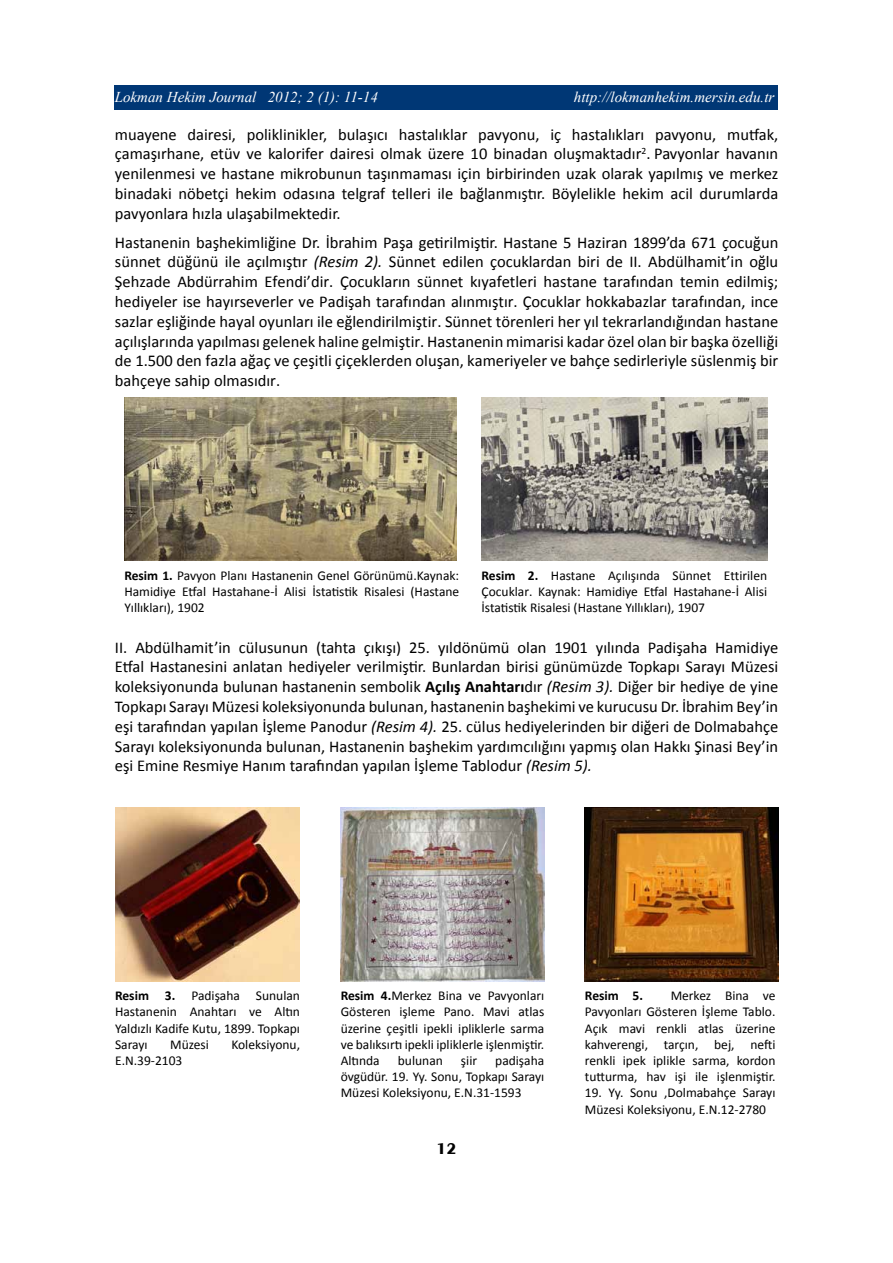
<style>
.page{position:relative;width:893px;height:1263px;background:#fff}
.page>*{position:absolute;margin:0;border:0;box-sizing:border-box;transform-origin:0 0}
.t1{font:16.5px/19.8px "Calibri";color:#000;text-align:justify}
.t2{font:700 16.5px "Exotic 350 BT";color:#000}
.t3{font:italic 15px "Times New Roman";color:#fff}
.t4{font:13.5px/16.2px "Calibri";color:#000;text-align:justify}
.t5{font:700 13.5px "Calibri";color:#000}
.s1{font-style:italic}
.s2{font-weight:700}
</style>
<div class="page">
<div style="left:115px;top:85px;width:663px;height:24px;background:#003775"></div>
<img style="left:124px;top:398px;width:332px;height:163px">
<img style="left:482px;top:398px;width:285px;height:163px">
<img style="left:115px;top:808px;width:185px;height:173px">
<img style="left:341px;top:808px;width:203px;height:173px">
<img style="left:585px;top:808px;width:193px;height:173px">
<p class="t3" style="left:115px;top:86px;width:265px">Lokman Hekim Journal 2012; 2 (1): 11-14</p>
<p class="t3" style="left:574px;top:86px;width:202px">http://lokmanhekim.mersin.edu.tr</p>
<p class="t1" style="left:115px;top:124px;width:665px">muayene dairesi, poliklinikler, bulaşıcı hastalıklar pavyonu, iç hastalıkları pavyonu, mutfak, çamaşırhane, etüv ve kalorifer dairesi olmak üzere 10 binadan oluşmaktadır<sup>2</sup>. Pavyonlar havanın yenilenmesi ve hastane mikrobunun taşınmaması için birbirinden uzak olarak yapılmış ve merkez binadaki nöbetçi hekim odasına telgraf telleri ile bağlanmıştır. Böylelikle hekim acil durumlarda pavyonlara hızla ulaşabilmektedir.</p>
<p class="t1" style="left:115px;top:232px;width:665px">Hastanenin başhekimliğine Dr. İbrahim Paşa getirilmiştir. Hastane 5 Haziran 1899’da 671 çocuğun sünnet düğünü ile açılmıştır <span class="s1">(Resim 2).</span> Sünnet edilen çocuklardan biri de II. Abdülhamit’in oğlu Şehzade Abdürrahim Efendi’dir. Çocukların sünnet kıyafetleri hastane tarafından temin edilmiş; hediyeler ise hayırseverler ve Padişah tarafından alınmıştır. Çocuklar hokkabazlar tarafından, ince sazlar eşliğinde hayal oyunları ile eğlendirilmiştir. Sünnet törenleri her yıl tekrarlandığından hastane açılışlarında yapılması gelenek haline gelmiştir. Hastanenin mimarisi kadar özel olan bir başka özelliği de 1.500 den fazla ağaç ve çeşitli çiçeklerden oluşan, kameriyeler ve bahçe sedirleriyle süslenmiş bir bahçeye sahip olmasıdır.</p>
<p class="t4" style="left:124px;top:567px;width:336px"><span class="s2">Resim 1.</span> Pavyon Planı Hastanenin Genel Görünümü.Kaynak:<br>Hamidiye Etfal Hastahane-İ Alisi İstatistik Risalesi (Hastane Yıllıkları), 1902</p>
<p class="t4" style="left:482px;top:567px;width:287px"><span class="s2">Resim 2.</span> Hastane Açılışında Sünnet Ettirilen Çocuklar. Kaynak: Hamidiye Etfal Hastahane-İ Alisi İstatistik Risalesi (Hastane Yıllıkları), 1907</p>
<p class="t1" style="left:115px;top:637px;width:665px">II. Abdülhamit’in cülusunun (tahta çıkışı) 25. yıldönümü olan 1901 yılında Padişaha Hamidiye Etfal Hastanesini anlatan hediyeler verilmiştir. Bunlardan birisi günümüzde Topkapı Sarayı Müzesi koleksiyonunda bulunan hastanenin sembolik <span class="s2">Açılış Anahtarı</span>dır <span class="s1">(Resim 3).</span> Diğer bir hediye de yine Topkapı Sarayı Müzesi koleksiyonunda bulunan, hastanenin başhekimi ve kurucusu Dr. İbrahim Bey’in eşi tarafından yapılan İşleme Panodur <span class="s1">(Resim 4).</span> 25. cülus hediyelerinden bir diğeri de Dolmabahçe Sarayı koleksiyonunda bulunan, Hastanenin başhekim yardımcılığını yapmış olan Hakkı Şinasi Bey’in eşi Emine Resmiye Hanım tarafından yapılan İşleme Tablodur <span class="s1">(Resim 5).</span></p>
<p class="t4" style="left:115px;top:988px;width:186px"><span class="s2">Resim 3.</span> Padişaha Sunulan Hastanenin Anahtarı ve Altın Yaldızlı Kadife Kutu, 1899. Topkapı Sarayı</p>
<p class="t4" style="left:170px;top:1036px;width:40px">Müzesi</p>
<p class="t4" style="left:231px;top:1036px;width:70px">Koleksiyonu,</p>
<p class="t4" style="left:115px;top:1052px;width:69px">E.N.39-2103</p>
<p class="t4" style="left:341px;top:988px;width:205px"><span class="s2">Resim 4.</span>Merkez Bina ve Pavyonları Gösteren işleme Pano. Mavi atlas üzerine çeşitli ipekli ipliklerle sarma ve balıksırtı ipekli ipliklerle işlenmiştir.<br>Altında</p>
<p class="t4" style="left:341px;top:1052px;width:205px;text-indent:155px">padişaha övgüdür. 19. Yy. Sonu, Topkapı Sarayı Müzesi Koleksiyonu, E.N.31-1593</p>
<p class="t4" style="left:398px;top:1052px;width:46px">bulunan</p>
<p class="t4" style="left:461px;top:1052px;width:18px">şiir</p>
<p class="t2" style="left:437px;top:1138px;width:21px">12</p>
<p class="t4" style="left:585px;top:988px;width:192px;text-indent:86px">Merkez Bina ve Pavyonları Gösteren İşleme Tablo.<br>Açık mavi renkli atlas üzerine kahverengi, tarçın, bej, nefti renkli ipek iplikle sarma, kordon tutturma, hav işi ile işlenmiştir.</p>
<p class="t4" style="left:585px;top:1085px;width:192px">19. Yy. Sonu ,Dolmabahçe Sarayı<br>Müzesi Koleksiyonu, E.N.12-2780</p>
<p class="t5" style="left:585px;top:987px;width:60px">Resim 5.</p>
</div>
